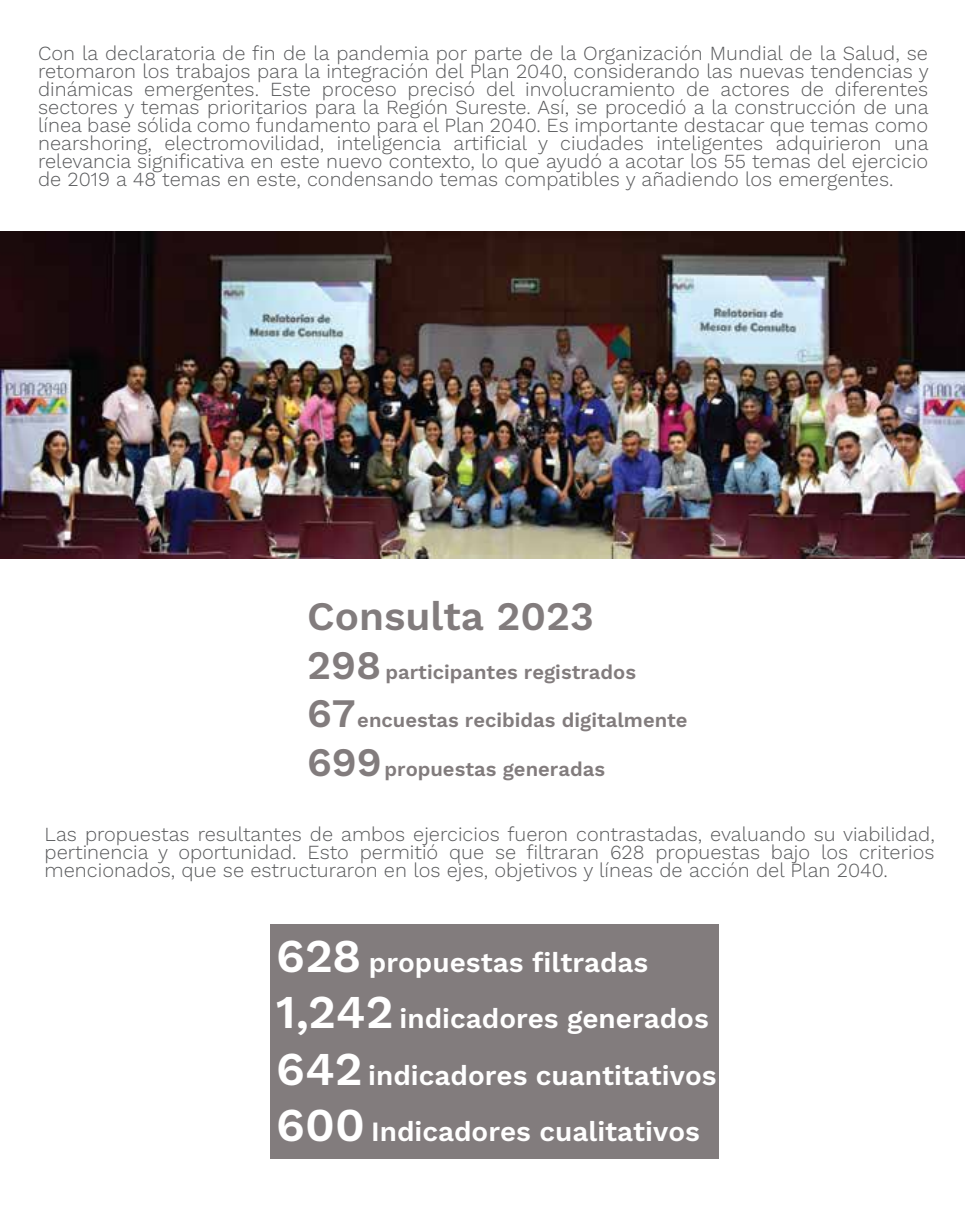
<style>
.page{position:relative;width:965px;height:1224px;background:#fff}
.page>*{position:absolute;margin:0;border:0;box-sizing:border-box;transform-origin:0 0}
.t1{font:600 40.4px "Work Sans";color:#827c7d}
.t2{font:600 28px/56.4px "Work Sans";color:#fff}
.t3{font:600 20.2px "Work Sans";color:#827c7d}
.t4{font:300 20px/18px "Work Sans";color:#58595b;text-align:justify}
.s1{font-size:40.4px}
.s2{font-size:47px}
</style>
<div class="page">
<div style="left:270px;top:924px;width:448px;height:234px;background:#827c7d"></div>
<img style="left:1px;top:232px;width:964px;height:326px">
<p class="t4" style="left:38px;top:43px;width:892px">Con la declaratoria de fin de la pandemia por parte de la Organización Mundial de la Salud, se retomaron los trabajos para la integración del Plan 2040, considerando las nuevas tendencias y dinámicas emergentes. Este proceso precisó del involucramiento de actores de diferentes sectores y temas prioritarios para la Región Sureste. Así, se procedió a la construcción de una línea base sólida como fundamento para el Plan 2040. Es importante destacar que temas como nearshoring, electromovilidad, inteligencia artificial y ciudades inteligentes adquirieron una relevancia significativa en este nuevo contexto, lo que ayudó a acotar los 55 temas del ejercicio de 2019 a 48 temas en este, condensando temas compatibles y añadiendo los emergentes.</p>
<h1 class="t1" style="left:307px;top:586px;width:288px">Consulta 2023</h1>
<p class="t3" style="left:307px;top:657px;width:330px"><span class="s1">298</span> participantes registrados</p>
<p class="t3" style="left:307px;top:705px;width:382px"><span class="s1">67</span>encuestas recibidas digitalmente</p>
<p class="t3" style="left:307px;top:754px;width:299px"><span class="s1">699</span>propuestas generadas</p>
<p class="t4" style="left:45px;top:824px;width:892px">Las propuestas resultantes de ambos ejercicios fueron contrastadas, evaluando su viabilidad, pertinencia y oportunidad. Esto permitió que se filtraran 628 propuestas bajo los criterios mencionados, que se estructuraron en los ejes, objetivos y líneas de acción del Plan 2040.</p>
<h2 class="t2" style="left:276px;top:933px;width:442px"><span class="s2">628</span> propuestas filtradas<br><span class="s2">1,242</span> indicadores generados<br><span class="s2">642</span> indicadores cuantitativos<br><span class="s2">600</span> Indicadores cualitativos</h2>
</div>
